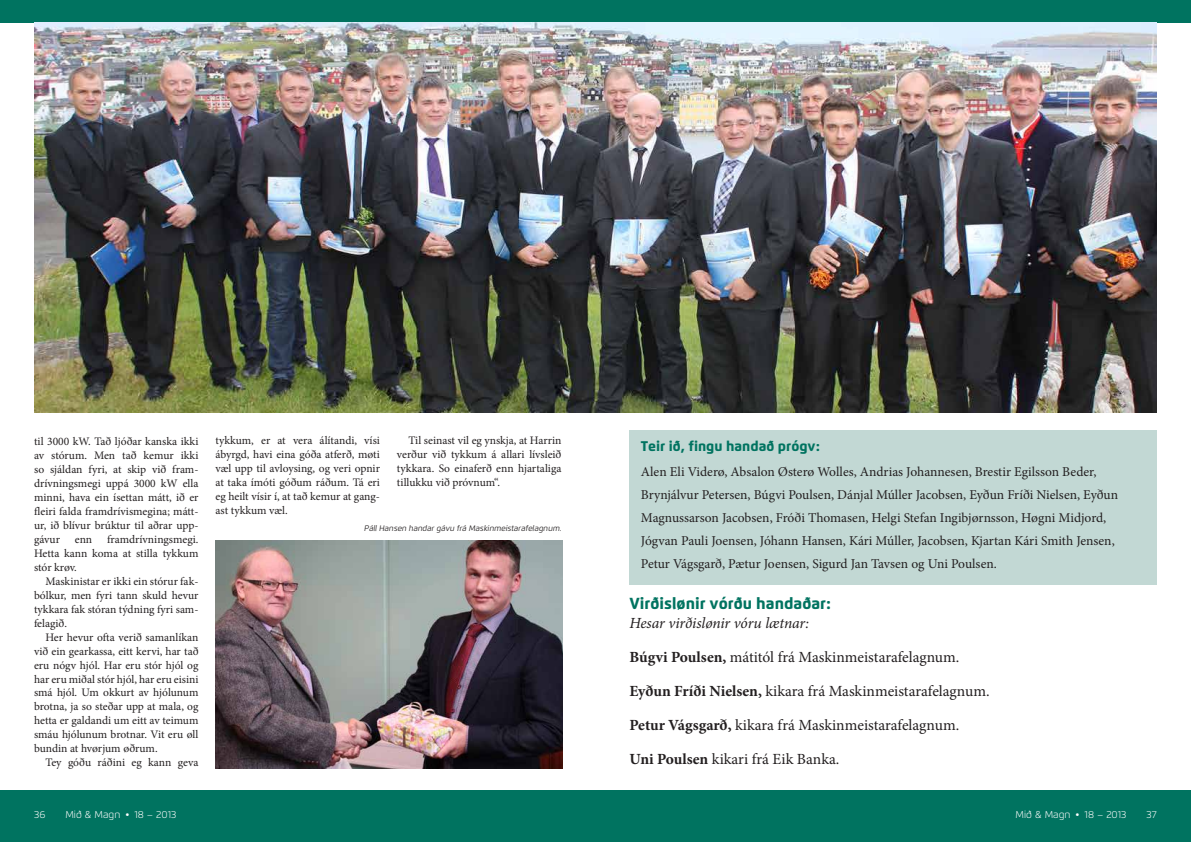
<style>
.page{position:relative;width:1191px;height:842px;background:#fff}
.page>*{position:absolute;margin:0;border:0;box-sizing:border-box;transform-origin:0 0}
.t1{font:800 16px "Flexo";color:#007360}
.t2{font:15.5px/34px "Minion Pro";color:#231f20}
.t3{font:800 14px "Flexo";color:#007360}
.t4{font:13.5px/23px "Minion Pro";color:#231f20}
.t5{font:11.5px/14px "Minion Pro";color:#231f20;text-align:justify}
.t6{font:300 10px "Flexo";color:#fff}
.t7{font:italic 8px "Flexo";color:#231f20}
.s1{font-style:italic}
.s2{font-weight:700}
</style>
<div class="page">
<div style="left:0;top:790px;width:595px;height:52px;background:#007360"></div>
<div style="left:595px;top:790px;width:596px;height:52px;background:#007360"></div>
<div style="left:0;top:0;width:595px;height:23px;background:#007360"></div>
<div style="left:595px;top:0;width:596px;height:23px;background:#007360"></div>
<img style="left:34px;top:23px;width:1123px;height:389px">
<div style="left:629px;top:430px;width:528px;height:154px;background:#c2d8d4"></div>
<img style="left:215px;top:540px;width:347px;height:228px">
<p class="t5" style="left:34px;top:434px;width:166px">til 3000 kW. Tað ljóðar kanska ikki av stórum. Men tað kemur ikki so sjáldan fyri, at skip við fram&shy;drívningsmegi uppá 3000 kW ella minni, hava ein ísettan mátt, ið er fleiri falda framdrívismegina; mátt&shy;ur, ið blívur brúktur til aðrar upp&shy;gávur</p>
<p class="t5" style="left:34px;top:532px;width:166px;text-indent:73px">framdrívningsmegi.<br>Hetta kann koma at stilla tykkum stór krøv.</p>
<p class="t5" style="left:34px;top:574px;width:166px;text-indent:11px">Maskinistar er ikki ein stórur fak&shy;bólkur, men fyri tann skuld hevur tykkara fak stóran týdning fyri sam&shy;felagið.</p>
<p class="t5" style="left:34px;top:630px;width:166px;text-indent:11px">Her hevur ofta verið samanlíkan við ein gearkassa, eitt kervi, har tað eru nógv hjól. Har eru stór hjól og har eru miðal stór hjól, har eru eisini smá hjól. Um okkurt av hjólunum brotna, ja so steðar upp at mala, og hetta er galdandi um eitt av teimum smáu hjólunum brotnar. Vit eru øll bundin at hvørjum øðrum.</p>
<p class="t5" style="left:45px;top:756px;width:155px">Tey góðu ráðini eg kann geva</p>
<p class="t5" style="left:75px;top:532px;width:19px">enn</p>
<p class="t5" style="left:215px;top:434px;width:166px">tykkum, er at vera álítandi, vísi ábyrgd, havi eina góða atferð, møti væl upp til avloysing, og veri opnir at taka ímóti góðum ráðum. Tá eri eg heilt vísir í, at tað kemur at gang&shy;ast tykkum væl.</p>
<p class="t5" style="left:397px;top:434px;width:166px;text-indent:11px">Til seinast vil eg ynskja, at Harrin verður við tykkum á allari lívsleið tykkara. So einaferð enn hjartaliga tillukku við próvnum“.</p>
<p class="t7" style="left:364px;top:523px;width:199px">Páll Hansen handar gávu frá Maskinmeistarafelagnum.</p>
<p class="t3" style="left:641px;top:437px;width:181px">Teir ið, fingu handað prógv:</p>
<p class="t4" style="left:641px;top:460px;width:479px">Alen Eli Viderø, Absalon Østerø Wolles, Andrias Johannesen, Brestir Egilsson Beder, Brynjálvur Petersen, Búgvi Poulsen, Dánjal Múller Jacobsen, Eyðun Fríði Nielsen, Eyðun Magnussarson Jacobsen, Fróði Thomasen, Helgi Stefan Ingibjørnsson, Høgni Midjord, Jógvan Pauli Joensen, Jóhann Hansen, Kári Múller, Jacobsen, Kjartan Kári Smith Jensen, Petur Vágsgarð, Pætur Joensen, Sigurd Jan Tavsen og Uni Poulsen.</p>
<h1 class="t1" style="left:629px;top:594px;width:203px">Virðislønir vórðu handaðar:</h1>
<h2 class="t2" style="left:629px;top:606px;width:361px"><span class="s1">Hesar virðislønir vóru lætnar:<br></span><span class="s2">Búgvi Poulsen,</span> mátitól frá Maskinmeistarafelagnum.<br><span class="s2">Eyðun Fríði Nielsen,</span> kikara frá Maskinmeistarafelagnum.<br><span class="s2">Petur Vágsgarð,</span> kikara frá Maskinmeistarafelagnum.<br><span class="s2">Uni Poulsen</span> kikari frá Eik Banka.</h2>
<p class="t6" style="left:34px;top:808px;width:13px">36</p>
<p class="t6" style="left:65px;top:808px;width:113px">Mið &amp; Magn • 18 – 2013</p>
<p class="t6" style="left:1015px;top:808px;width:113px">Mið &amp; Magn • 18 – 2013</p>
<p class="t6" style="left:1146px;top:808px;width:12px">37</p>
</div>
